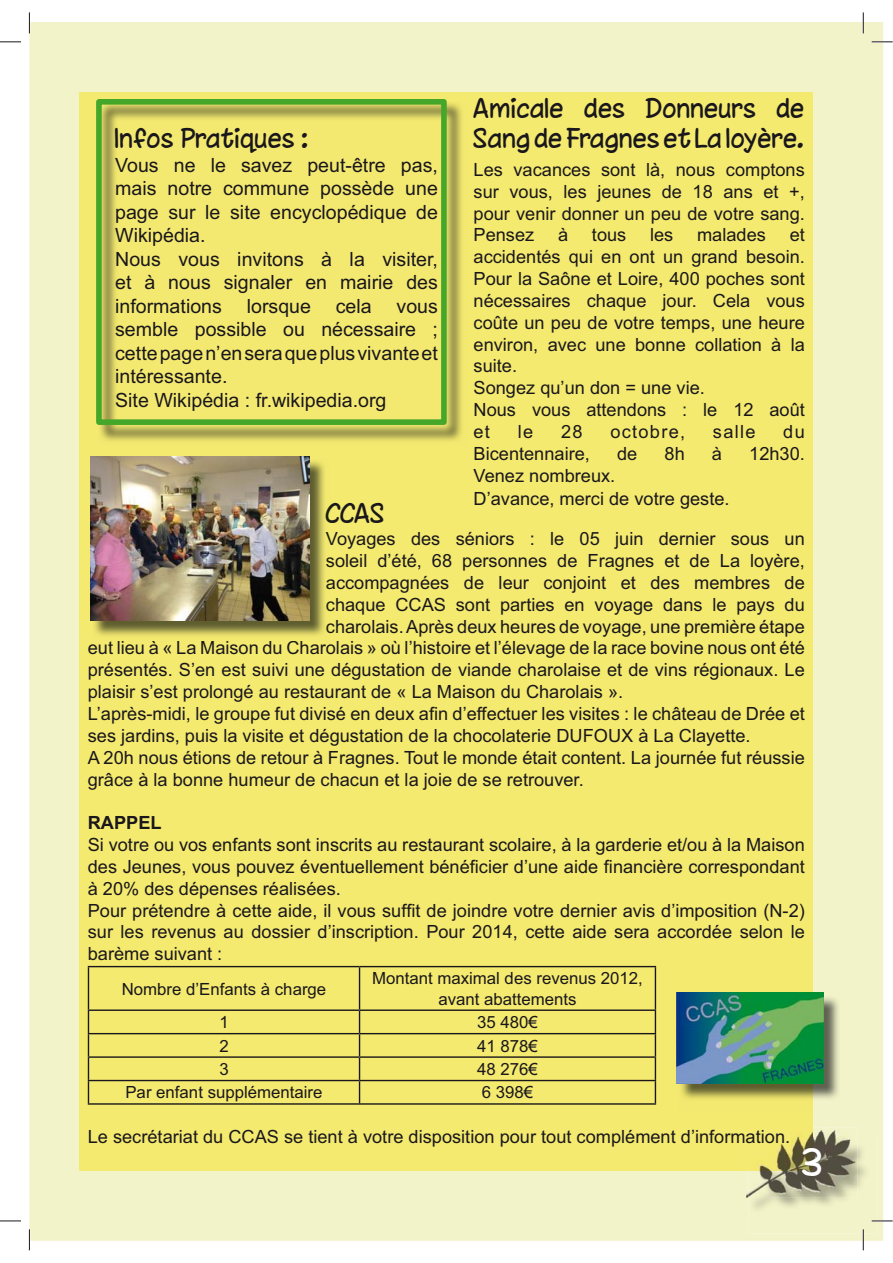
<style>
.page{position:relative;width:893px;height:1263px;background:#fff}
.page>*{position:absolute;margin:0;border:0;box-sizing:border-box;transform-origin:0 0}
.t1{font:34.95px "Chinacat";color:#fff}
.t2{font:25.2px/30.3px "Chinacat";color:#1a171c}
.t3{font:19.65px/23.5px "Arial";color:#1a171c}
.t4{font:18.15px/21.9px "Arial";color:#1a171c}
.t5{font:18.15px "Arial";letter-spacing:.07em;color:#1a171c}
.t6{font:18.15px "Arial";letter-spacing:.38em;color:#1b1f0a}
.t7{font:700 18.15px "Arial";color:#1a171c}
.t8{font:16.8px/20.1px "Arial";color:#1a171c;text-align:center}
.s1{color:#1b1f0a}
</style>
<div class="page">
<div style="left:29px;top:22px;width:854px;height:1219px;background:#f3f3c9"></div>
<div style="left:80px;top:92px;width:733px;height:1079px;background:#f4ea6f"></div>
<img style="left:100px;top:103px;width:362px;height:338px">
<div style="left:96px;top:99px;width:351px;height:326px;border:6px solid #45a72a"></div>
<img style="left:748px;top:1132px;width:129px;height:102px">
<img style="left:746px;top:1127px;width:111px;height:71px">
<img style="left:746px;top:1127px;width:67px;height:44px">
<img style="left:748px;top:1132px;width:109px;height:66px">
<img style="left:748px;top:1132px;width:65px;height:39px">
<hr style="left:88px;top:966px;width:271px;height:1px;background:#1a171c">
<hr style="left:88px;top:967px;width:1px;height:43px;background:#1a171c">
<hr style="left:359px;top:966px;width:297px;height:1px;background:#1a171c">
<hr style="left:359px;top:967px;width:1px;height:43px;background:#1a171c">
<hr style="left:655px;top:967px;width:1px;height:43px;background:#1a171c">
<hr style="left:88px;top:1010px;width:271px;height:1px;background:#1a171c">
<hr style="left:359px;top:1010px;width:297px;height:1px;background:#1a171c">
<hr style="left:88px;top:1033px;width:271px;height:1px;background:#1a171c">
<hr style="left:359px;top:1033px;width:297px;height:1px;background:#1a171c">
<hr style="left:88px;top:1056px;width:271px;height:2px;background:#1a171c">
<hr style="left:359px;top:1056px;width:297px;height:2px;background:#1a171c">
<hr style="left:88px;top:1080px;width:271px;height:1px;background:#1a171c">
<svg style="left:88px;top:1011px;width:1px;height:92px"></svg>
<hr style="left:359px;top:1080px;width:297px;height:1px;background:#1a171c">
<svg style="left:359px;top:1011px;width:1px;height:92px"></svg>
<svg style="left:655px;top:1011px;width:1px;height:92px"></svg>
<hr style="left:88px;top:1103px;width:568px;height:2px;background:#1a171c">
<img style="left:681px;top:995px;width:163px;height:116px">
<img style="left:677px;top:993px;width:146px;height:91px">
<img style="left:94px;top:459px;width:230px;height:177px">
<img style="left:90px;top:457px;width:219px;height:164px">
<hr style="left:872px;top:41px;width:21px;height:2px;background:#fff">
<hr style="left:872px;top:1220px;width:21px;height:2px;background:#fff">
<hr style="left:862px;top:12px;width:2px;height:21px;background:#fff">
<hr style="left:862px;top:1229px;width:2px;height:21px;background:#fff">
<svg style="left:0;top:42px;width:21px;height:1px"></svg>
<svg style="left:872px;top:42px;width:21px;height:1px"></svg>
<svg style="left:0;top:1221px;width:21px;height:1px"></svg>
<svg style="left:872px;top:1221px;width:21px;height:1px"></svg>
<svg style="left:29px;top:12px;width:1px;height:21px"></svg>
<svg style="left:29px;top:1229px;width:1px;height:21px"></svg>
<svg style="left:863px;top:12px;width:1px;height:21px"></svg>
<svg style="left:863px;top:1229px;width:1px;height:21px"></svg>
<h2 class="t2" style="left:474px;top:95px;width:333px">Amicale des Donneurs de<br>Sang de Fragnes et La loyère.</h2>
<p class="t4" style="left:474px;top:160px;width:333px;text-align:justify">Les vacances sont là, nous comptons sur vous, les jeunes de 18 ans et +, pour venir donner un peu de votre sang.<br>Pensez</p>
<h2 class="t2" style="left:115px;top:125px;width:195px">Infos Pratiques :</h2>
<p class="t3" style="left:115px;top:155px;width:324px">Vous ne le savez peut- être pas, mais notre commune possède une page sur le site encyclopédique de<br>Wikipédia.<br>Nous vous invitons à la visiter, et à nous signaler en mairie des informations</p>
<p class="t4" style="left:558px;top:226px;width:12px">à</p>
<p class="t4" style="left:592px;top:226px;width:36px">tous</p>
<p class="t4" style="left:650px;top:226px;width:25px">les</p>
<p class="t4" style="left:697px;top:226px;width:70px">malades</p>
<p class="t4" style="left:474px;top:226px;width:333px;text-indent:316px">et accidentés qui en ont un grand besoin.<br>Pour la Saône et Loire, 400 poches sont nécessaires chaque jour. Cela vous coûte un peu de votre temps, une heure environ, avec une bonne collation à la suite.<br>Songez qu’un don = une vie.<br>Nous vous attendons : le 12 août et</p>
<p class="t3" style="left:247px;top:296px;width:66px">lorsque</p>
<p class="t3" style="left:336px;top:296px;width:37px">cela</p>
<p class="t3" style="left:115px;top:296px;width:324px;text-indent:281px">vous semble possible ou nécessaire ; cette page n’en sera que plus vivante et intéressante.<br>Site Wikipédia : fr.wikipedia.org</p>
<p class="t4" style="left:518px;top:423px;width:17px">le</p>
<p class="t4" style="left:561px;top:423px;width:23px">28</p>
<p class="t5" style="left:610px;top:425px;width:76px">octobre,</p>
<p class="t4" style="left:713px;top:423px;width:44px">salle</p>
<p class="t4" style="left:783px;top:423px;width:23px">du</p>
<p class="t4" style="left:474px;top:444px;width:118px">Bicentennaire,</p>
<p class="t4" style="left:617px;top:444px;width:22px">de</p>
<p class="t4" style="left:664px;top:444px;width:22px">8h</p>
<p class="t4" style="left:712px;top:444px;width:12px">à</p>
<p class="t4" style="left:749px;top:444px;width:57px">12h30.</p>
<p class="t4" style="left:474px;top:465px;width:258px;line-height:23.5px">Venez nombreux.<br>D’avance, merci de votre geste.</p>
<h2 class="t2" style="left:326px;top:501px;width:61px"><span class="s1">C</span>CAS</h2>
<p class="t4" style="left:326px;top:530px;width:480px;text-align:justify"><span class="s1">V</span>oyages des séniors : le 05 juin dernier sous un <span class="s1">s</span>oleil d’été, 68 personnes de Fragnes et de La loyère, <span class="s1">a</span>ccompagnées de leur conjoint et des membres de <span class="s1">c</span>haque CCAS sont parties en voyage dans le pays du <span class="s1">c</span>harolais. Après deux heures de voyage, une première étape</p>
<p class="t4" style="left:88px;top:639px;width:718px;text-indent:175px"><span class="s1">d Ch</span>arolais » où l’histoire et l’élevage de la race bovine nous ont été présentés. S’en est suivi une dégustation de viande charolaise et de vins régionaux. Le plaisir s’est prolongé au restaurant de « La Maison du Charolais ».<br>L’après-midi, le groupe fut divisé en deux afin d’effectuer les visites : le château de Drée et ses jardins, puis la visite et dégustation de la chocolaterie DUFOUX à La Clayette.<br>A 20h nous étions de retour à Fragnes. Tout le monde était content. La journée fut réussie grâce à la bonne humeur de chacun et la joie de se retrouver.</p>
<p class="t7" style="left:88px;top:816px;width:75px">RAPPEL</p>
<p class="t4" style="left:88px;top:836px;width:718px">Si votre ou vos enfants sont inscrits au restaurant scolaire, à la garderie et/ou à la Maison des Jeunes, vous pouvez éventuellement bénéficier d’une aide financière correspondant à 20% des dépenses réalisées.<br>Pour prétendre à cette aide, il vous suffit de joindre votre dernier avis d’imposition (N-2) sur les revenus au dossier d’inscription. Pour 2014, cette aide sera accordée selon le barème suivant :</p>
<p class="t8" style="left:122px;top:980px;width:206px">Nombre d’Enfants à charge</p>
<p class="t8" style="left:372px;top:970px;width:272px">Montant maximal des revenus 2012, avant abattements</p>
<p class="t8" style="left:219px;top:1014px;width:11px">1</p>
<p class="t8" style="left:477px;top:1014px;width:62px">35 480€</p>
<p class="t8" style="left:219px;top:1037px;width:11px">2</p>
<p class="t8" style="left:477px;top:1037px;width:62px">41 878€</p>
<p class="t8" style="left:219px;top:1061px;width:11px">3</p>
<p class="t8" style="left:477px;top:1061px;width:62px">48 276€</p>
<p class="t8" style="left:125px;top:1084px;width:199px">Par enfant supplémentaire</p>
<p class="t8" style="left:482px;top:1084px;width:53px">6 398€</p>
<p class="t4" style="left:88px;top:1127px;width:704px">Le secrétariat du CCAS se tient à votre disposition pour tout complément d’information.</p>
<p class="t6" style="left:108px;top:641px;width:18px">tli</p>
<p class="t6" style="left:149px;top:641px;width:82px">à LMi</p>
<p class="t4" style="left:88px;top:639px;width:196px">eu eu « a a son u</p>
<h1 class="t1" style="left:802px;top:1148px;width:23px">3</h1>
</div>
